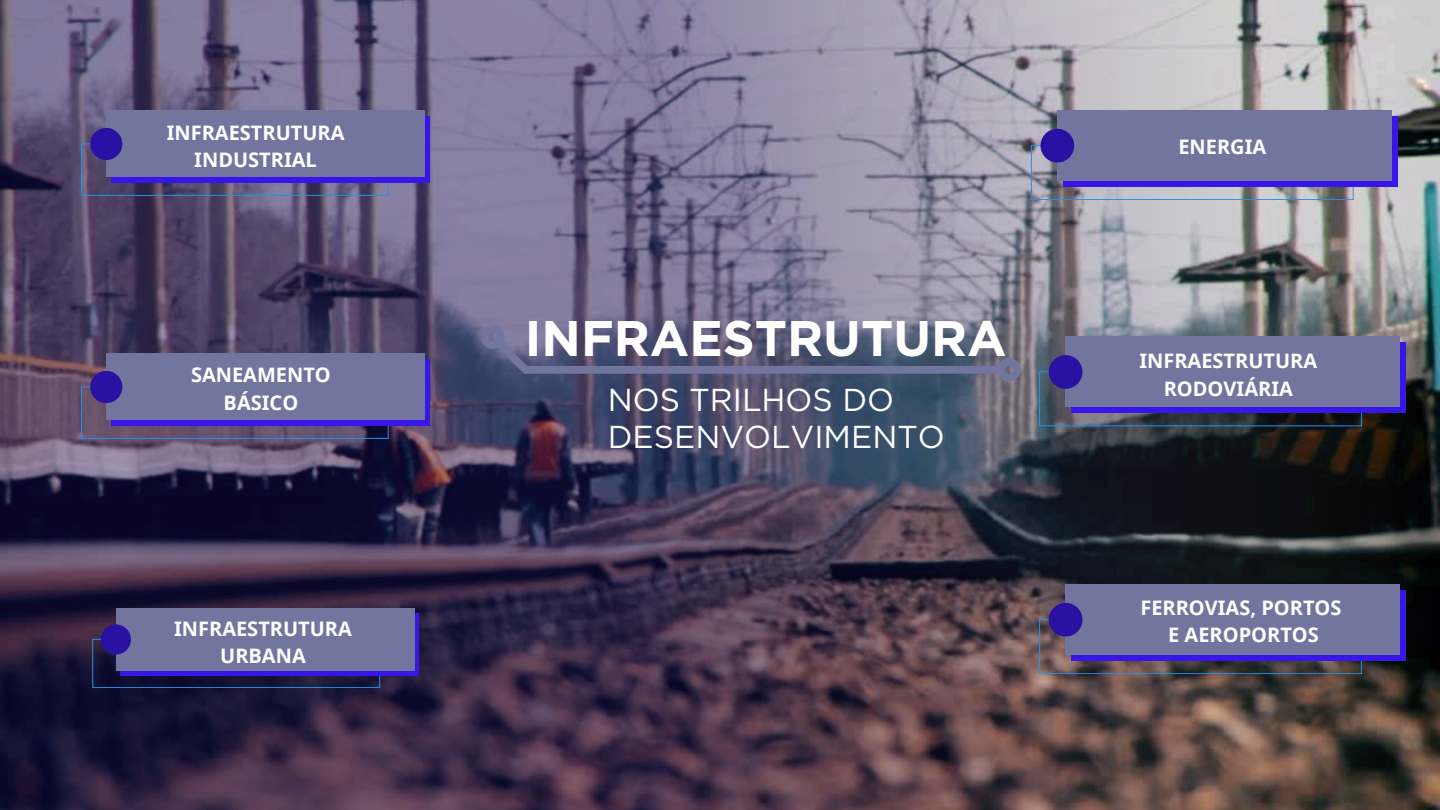
<style>
.page{position:relative;width:1440px;height:810px;background:#fff}
.page>*{position:absolute;margin:0;border:0;box-sizing:border-box;transform-origin:0 0}
.t1{font:700 49.9px "Gotham";color:#fff}
.t2{font:31.7px/37.4px "Gotham";color:#fff}
.t3{font:700 20px "Noto Sans";color:#fff}
</style>
<div class="page">
<img style="left:0;top:0;width:1440px;height:810px">
<div style="left:1031px;top:145px;width:323px;height:55px;border:1px solid #2491eb"></div>
<div style="left:1063px;top:116px;width:334px;height:70px;background:#3916e8"></div>
<div style="left:1057px;top:111px;width:335px;height:70px;background:#72759e"></div>
<svg style="left:1041px;top:129px;width:33px;height:33px"></svg>
<svg style="left:481px;top:325px;width:540px;height:57px;background:#595d7c"></svg>
<div style="left:81px;top:143px;width:308px;height:53px;border:1px solid #2491eb"></div>
<div style="left:112px;top:116px;width:318px;height:67px;background:#3916e8"></div>
<div style="left:106px;top:111px;width:319px;height:66px;background:#72759e"></div>
<svg style="left:90px;top:128px;width:32px;height:32px"></svg>
<div style="left:81px;top:386px;width:308px;height:53px;border:1px solid #2491eb"></div>
<div style="left:112px;top:359px;width:318px;height:67px;background:#3916e8"></div>
<div style="left:106px;top:354px;width:319px;height:66px;background:#72759e"></div>
<svg style="left:90px;top:371px;width:32px;height:32px"></svg>
<div style="left:92px;top:639px;width:288px;height:49px;border:1px solid #2491eb"></div>
<div style="left:121px;top:613px;width:298px;height:63px;background:#3916e8"></div>
<div style="left:116px;top:608px;width:298px;height:63px;background:#72759e"></div>
<svg style="left:101px;top:624px;width:30px;height:31px"></svg>
<div style="left:1039px;top:371px;width:323px;height:55px;border:1px solid #2491eb"></div>
<div style="left:1071px;top:342px;width:335px;height:70px;background:#3916e8"></div>
<div style="left:1066px;top:337px;width:334px;height:70px;background:#72759e"></div>
<svg style="left:1049px;top:355px;width:33px;height:34px"></svg>
<div style="left:1039px;top:619px;width:323px;height:55px;border:1px solid #2491eb"></div>
<div style="left:1071px;top:590px;width:335px;height:70px;background:#3916e8"></div>
<div style="left:1066px;top:585px;width:334px;height:70px;background:#72759e"></div>
<svg style="left:1049px;top:603px;width:33px;height:34px"></svg>
<p class="t3" style="left:167px;top:118px;width:179px">INFRAESTRUTURA</p>
<p class="t3" style="left:194px;top:146px;width:124px">INDUSTRIAL</p>
<p class="t3" style="left:191px;top:361px;width:141px">SANEAMENTO</p>
<h1 class="t3" style="left:224px;top:389px;width:76px">BÁSICO</h1>
<p class="t3" style="left:174px;top:614px;width:179px">INFRAESTRUTURA</p>
<p class="t3" style="left:220px;top:642px;width:87px">URBANA</p>
<p class="t1" style="left:525px;top:308px;width:483px">INFRAESTRUTURA</p>
<p class="t2" style="left:608px;top:381px;width:338px">NOS TRILHOS DO<br>DESENVOLVIMENTO</p>
<p class="t3" style="left:1178px;top:132px;width:89px">ENERGIA</p>
<p class="t3" style="left:1139px;top:347px;width:179px">INFRAESTRUTURA</p>
<p class="t3" style="left:1164px;top:375px;width:131px">RODOVIÁRIA</p>
<p class="t3" style="left:1140px;top:593px;width:203px">FERROVIAS, PORTOS</p>
<p class="t3" style="left:1168px;top:621px;width:152px">E AEROPORTOS</p>
</div>
